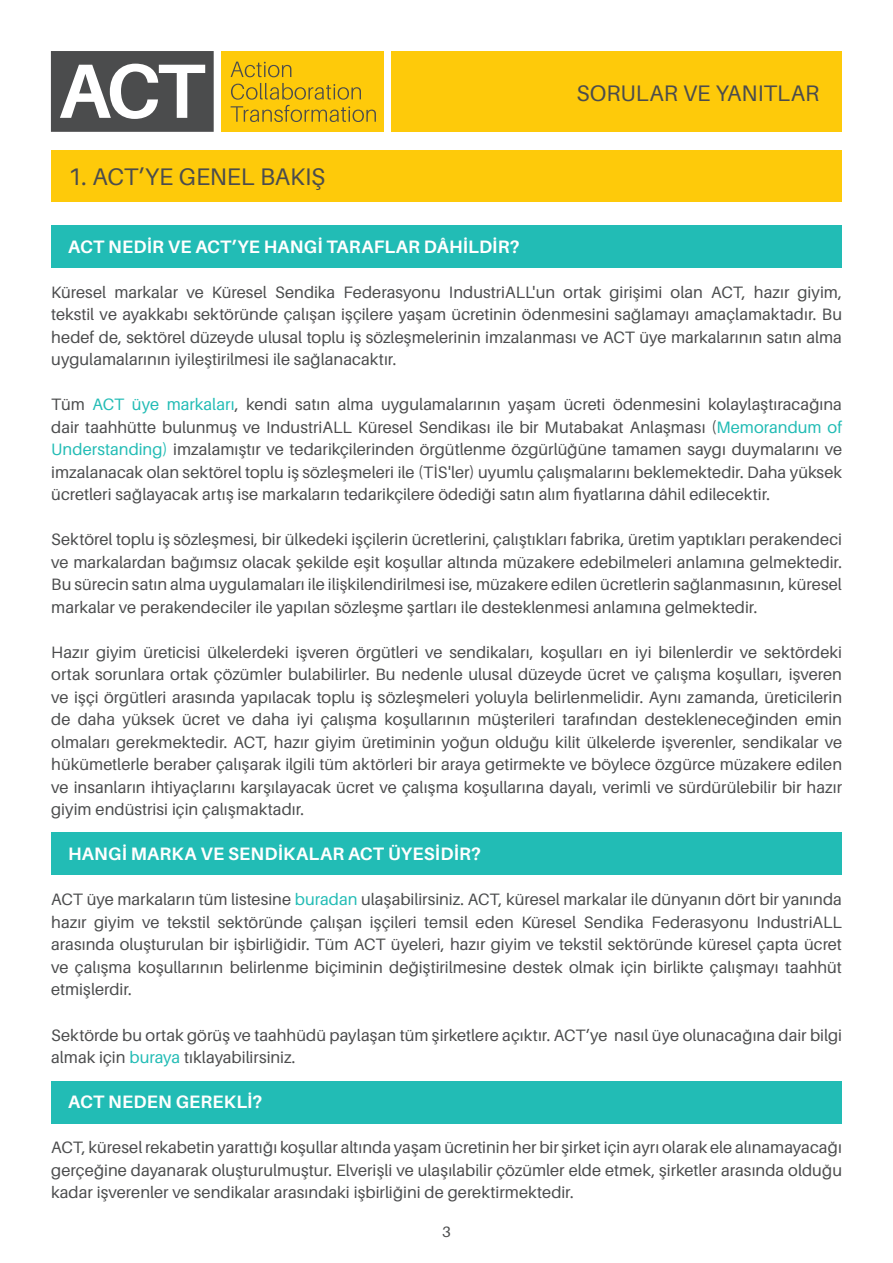
<style>
.page{position:relative;width:893px;height:1263px;background:#fff}
.page>*{position:absolute;margin:0;border:0;box-sizing:border-box;transform-origin:0 0}
.t1{font:24px "Aileron";letter-spacing:-.005em;color:#4b4c4d}
.t2{font:22.5px "Aileron";color:#4b4c4d}
.t3{font:700 18px "Aileron";letter-spacing:.01em;color:#fff}
.t4{font:16.5px/22.5px "Aileron";color:#4b4c4d;text-align:justify}
.t5{font:15px "Aileron";color:#4b4c4d}
.s1{color:#22bcb5}
</style>
<div class="page">
<div style="left:51px;top:1081px;width:791px;height:43px;background:#22bcb5"></div>
<div style="left:51px;top:832px;width:791px;height:43px;background:#22bcb5"></div>
<div style="left:51px;top:151px;width:791px;height:51px;background:#feca0a"></div>
<div style="left:51px;top:225px;width:791px;height:43px;background:#22bcb5"></div>
<div style="left:221px;top:51px;width:163px;height:81px;background:#feca0a"></div>
<svg style="left:51px;top:51px;width:163px;height:81px"></svg>
<svg style="left:231px;top:62px;width:60px;height:15px"></svg>
<svg style="left:231px;top:83px;width:145px;height:39px"></svg>
<div style="left:391px;top:51px;width:451px;height:81px;background:#feca0a"></div>
<p class="t1" style="left:68px;top:164px;width:259px">1. ACT’YE GENEL BAKIŞ</p>
<p class="t2" style="left:577px;top:80px;width:244px">SORULAR VE YANITLAR</p>
<p class="t3" style="left:68px;top:237px;width:453px">ACT NEDİR VE ACT’YE HANGİ TARAFLAR DÂHİLDİR?</p>
<p class="t4" style="left:51px;top:281px;width:792px">Küresel markalar ve Küresel Sendika Federasyonu IndustriALL'un ortak girişimi olan ACT, hazır giyim, tekstil ve ayakkabı sektöründe çalışan işçilere yaşam ücretinin ödenmesini sağlamayı amaçlamaktadır. Bu hedef de, sektörel düzeyde ulusal toplu iş sözleşmelerinin imzalanması ve ACT üye markalarının satın alma uygulamalarının iyileştirilmesi ile sağlanacaktır.</p>
<p class="t4" style="left:51px;top:394px;width:792px">Tüm <span class="s1">ACT üye markaları</span>, kendi satın alma uygulamalarının yaşam ücreti ödenmesini kolaylaştıracağına dair taahhütte bulunmuş ve IndustriALL Küresel Sendikası ile bir Mutabakat Anlaşması (<span class="s1">Memorandum of Understanding)</span> imzalamıştır ve tedarikçilerinden örgütlenme özgürlüğüne tamamen saygı duymalarını ve imzalanacak olan sektörel toplu iş sözleşmeleri ile (TİS'ler) uyumlu çalışmalarını beklemektedir. Daha yüksek ücretleri sağlayacak artış ise markaların tedarikçilere ödediği satın alım fiyatlarına dâhil edilecektir.</p>
<p class="t4" style="left:51px;top:529px;width:792px">Sektörel toplu iş sözleşmesi, bir ülkedeki işçilerin ücretlerini, çalıştıkları fabrika, üretim yaptıkları perakendeci ve markalardan bağımsız olacak şekilde eşit koşullar altında müzakere edebilmeleri anlamına gelmektedir.<br>Bu sürecin satın alma uygulamaları ile ilişkilendirilmesi ise, müzakere edilen ücretlerin sağlanmasının, küresel markalar ve perakendeciler ile yapılan sözleşme şartları ile desteklenmesi anlamına gelmektedir.</p>
<p class="t4" style="left:51px;top:641px;width:792px">Hazır giyim üreticisi ülkelerdeki işveren örgütleri ve sendikaları, koşulları en iyi bilenlerdir ve sektördeki ortak sorunlara ortak çözümler bulabilirler. Bu nedenle ulusal düzeyde ücret ve çalışma koşulları, işveren ve işçi örgütleri arasında yapılacak toplu iş sözleşmeleri yoluyla belirlenmelidir. Aynı zamanda, üreticilerin de daha yüksek ücret ve daha iyi çalışma koşullarının müşterileri tarafından destekleneceğinden emin olmaları gerekmektedir. ACT, hazır giyim üretiminin yoğun olduğu kilit ülkelerde işverenler, sendikalar ve hükümetlerle beraber çalışarak ilgili tüm aktörleri bir araya getirmekte ve böylece özgürce müzakere edilen ve insanların ihtiyaçlarını karşılayacak ücret ve çalışma koşullarına dayalı, verimli ve sürdürülebilir bir hazır giyim endüstrisi için çalışmaktadır.</p>
<p class="t3" style="left:68px;top:844px;width:414px">HANGİ MARKA VE SENDİKALAR ACT ÜYESİDİR?</p>
<p class="t4" style="left:51px;top:889px;width:792px">ACT üye markaların tüm listesine <span class="s1">buradan</span> ulaşabilirsiniz. ACT, küresel markalar ile dünyanın dört bir yanında hazır giyim ve tekstil sektöründe çalışan işçileri temsil eden Küresel Sendika Federasyonu IndustriALL arasında oluşturulan bir işbirliğidir. Tüm ACT üyeleri, hazır giyim ve tekstil sektöründe küresel çapta ücret ve çalışma koşullarının belirlenme biçiminin değiştirilmesine destek olmak için birlikte çalışmayı taahhüt etmişlerdir.</p>
<p class="t4" style="left:51px;top:1024px;width:792px">Sektörde bu ortak görüş ve taahhüdü paylaşan tüm şirketlere açıktır. ACT’ye nasıl üye olunacağına dair bilgi almak için <span class="s1">buraya</span> tıklayabilirsiniz.</p>
<p class="t3" style="left:68px;top:1092px;width:196px">ACT NEDEN GEREKLİ?</p>
<p class="t4" style="left:51px;top:1136px;width:792px">ACT, küresel rekabetin yarattığı koşullar altında yaşam ücretinin her bir şirket için ayrı olarak ele alınamayacağı gerçeğine dayanarak oluşturulmuştur. Elverişli ve ulaşılabilir çözümler elde etmek, şirketler arasında olduğu kadar işverenler ve sendikalar arasındaki işbirliğini de gerektirmektedir.</p>
<p class="t5" style="left:442px;top:1223px;width:10px">3</p>
</div>
